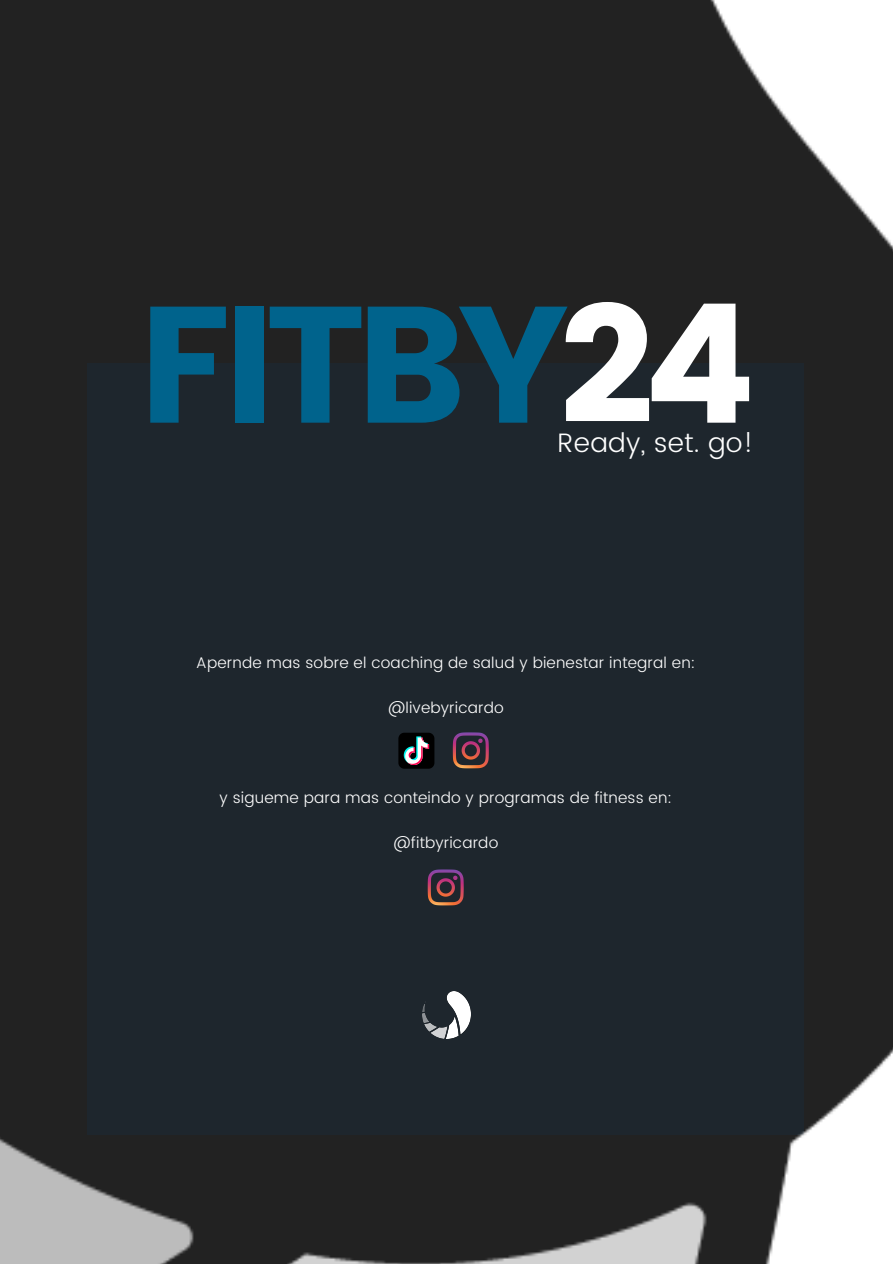
<style>
.page{position:relative;width:893px;height:1264px;background:#fff}
.page>*{position:absolute;margin:0;border:0;box-sizing:border-box;transform-origin:0 0}
.t1{font:165.3px "Poppins";letter-spacing:-.065em;color:#00638c}
.t2{font:300 26.7px "Poppins";letter-spacing:.01em;color:#fff}
.t3{font:300 15.45px "Poppins";letter-spacing:.01em;color:#fff}
.s1{color:#fff}
</style>
<div class="page">
<img style="left:0;top:0;width:892px;height:1263px">
<h1 class="t1" style="left:138px;top:269px;width:619px">FITBY<span class="s1">24</span></h1>
<h2 class="t2" style="left:557px;top:427px;width:198px">Ready, set. go!</h2>
<p class="t3" style="left:196px;top:654px;width:500px">Apernde mas sobre el coaching de salud y bienestar integral en:</p>
<p class="t3" style="left:388px;top:699px;width:117px">@livebyricardo</p>
<p class="t3" style="left:219px;top:788px;width:454px">y sigueme para mas conteindo y programas de fitness en:</p>
<p class="t3" style="left:393px;top:833px;width:106px">@fitbyricardo</p>
</div>
